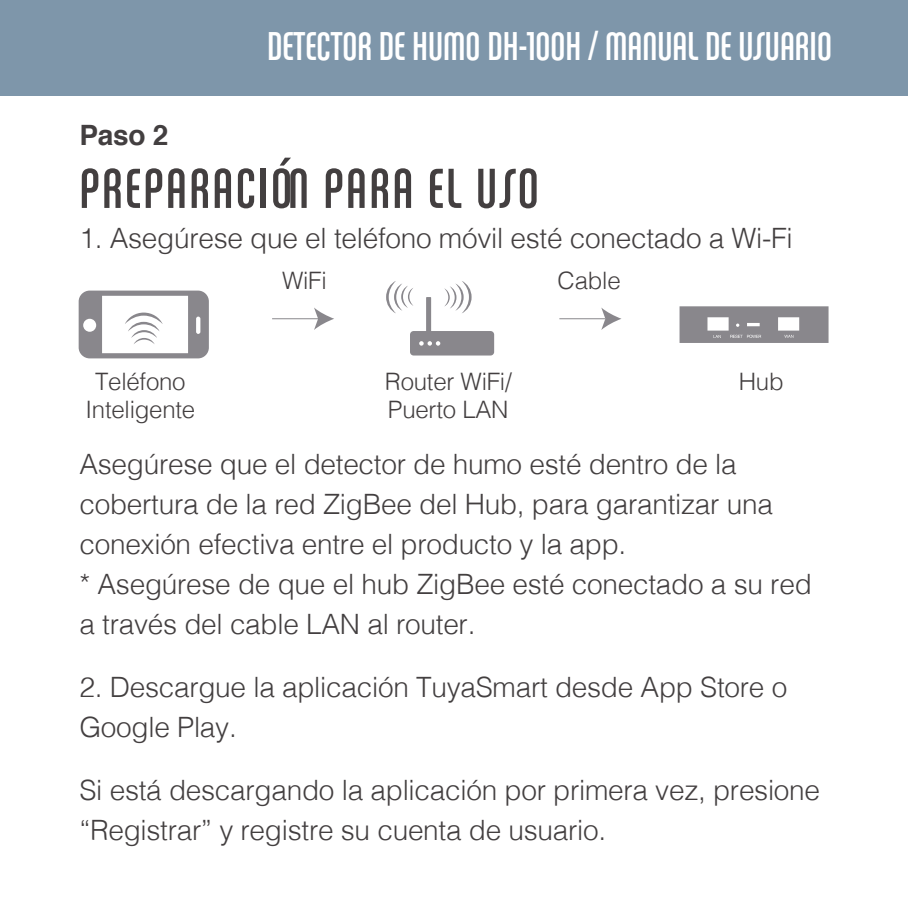
<style>
.page{position:relative;width:908px;height:908px;background:#fff}
.page>*{position:absolute;margin:0;border:0;box-sizing:border-box;transform-origin:0 0}
.t1{font:60px "Chalet Comprime Cologne Seventy";letter-spacing:.04em;color:#433f40}
.t2{font:42.4px "Chalet Comprime Cologne Seventy";color:#fff}
.t3{font:300 28px/40px "Helvetica";letter-spacing:-.01em;color:#433f40}
.t4{font:700 28px "Helvetica";color:#433f40}
.t5{font:300 24px/28px "Helvetica";letter-spacing:-.01em;color:#433f40;text-align:center}
</style>
<div class="page">
<div style="left:0;top:0;width:907px;height:95px;background:#7e96aa"></div>
<svg style="left:386px;top:281px;width:108px;height:74px"></svg>
<hr style="left:272px;top:318px;width:46px;height:1px;background:#89878c">
<svg style="left:314px;top:307px;width:20px;height:23px"></svg>
<hr style="left:559px;top:318px;width:46px;height:1px;background:#89878c">
<svg style="left:601px;top:307px;width:20px;height:23px"></svg>
<svg style="left:79px;top:290px;width:130px;height:68px"></svg>
<svg style="left:679px;top:306px;width:149px;height:37px;background:#98969b"></svg>
<h2 class="t2" style="left:267px;top:22px;width:563px">DETECTOR DE HUMO DH-100H / MANUAL DE USUARIO</h2>
<p class="t4" style="left:79px;top:113px;width:90px">Paso 2</p>
<h1 class="t1" style="left:79px;top:155px;width:460px">PREPARACIÓN PARA EL USO</h1>
<p class="t3" style="left:79px;top:216px;width:714px">1. Asegúrese que el teléfono móvil esté conectado a Wi-Fi</p>
<p class="t5" style="left:282px;top:265px;width:46px">WiFi</p>
<p class="t5" style="left:557px;top:265px;width:65px">Cable</p>
<p class="t5" style="left:85px;top:366px;width:111px">Teléfono<br>Inteligente</p>
<p class="t5" style="left:385px;top:366px;width:128px">Router WiFi/</p>
<p class="t5" style="left:738px;top:366px;width:46px">Hub</p>
<p class="t5" style="left:388px;top:394px;width:122px">Puerto LAN</p>
<p class="t3" style="left:79px;top:442px;width:733px">Asegúrese que el detector de humo esté dentro de la cobertura de la red ZigBee del Hub, para garantizar una conexión efectiva entre el producto y la app.<br>* Asegúrese de que el hub ZigBee esté conectado a su red a través del cable LAN al router.</p>
<p class="t3" style="left:79px;top:664px;width:709px">2. Descargue la aplicación TuyaSmart desde App Store o<br>Google Play.</p>
<p class="t3" style="left:79px;top:767px;width:741px">Si está descargando la aplicación por primera vez, presione “Registrar” y registre su cuenta de usuario.</p>
</div>
